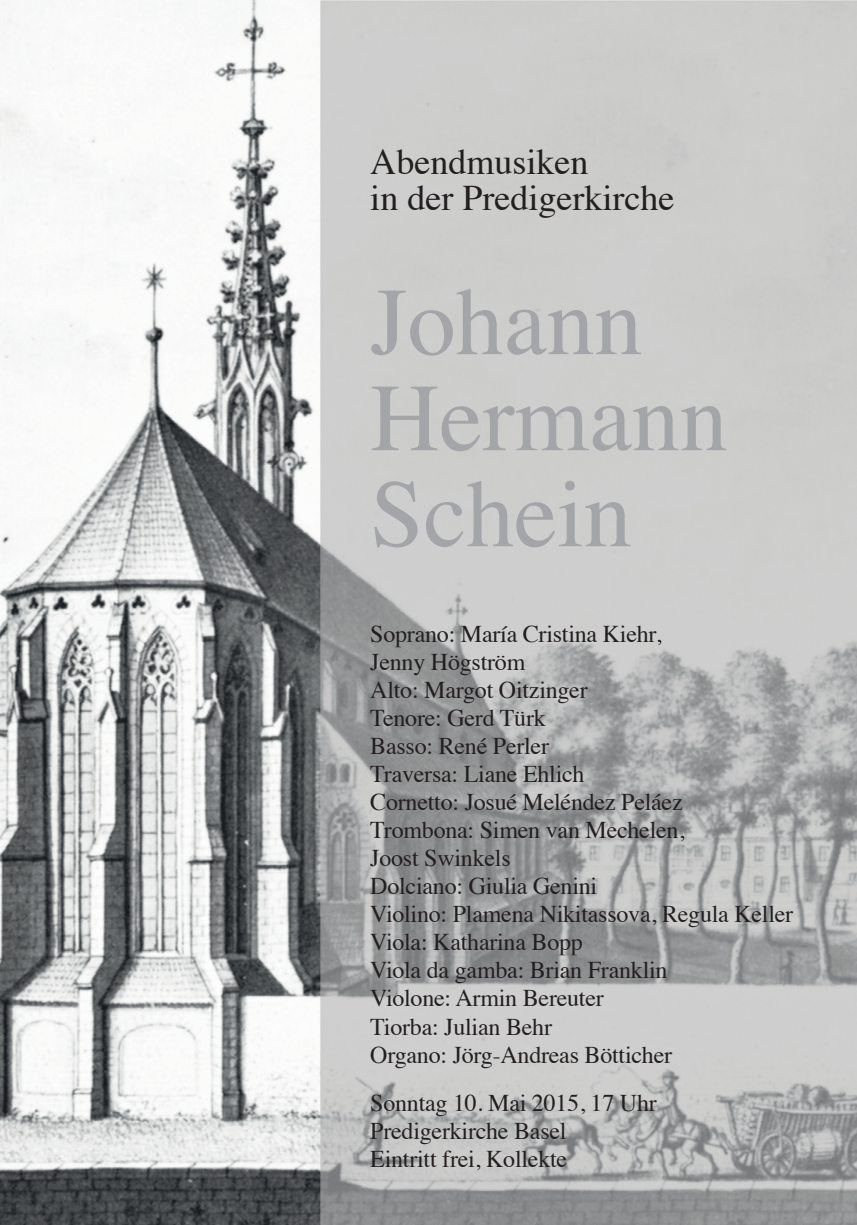
<style>
.page{position:relative;width:857px;height:1225px;background:#fff}
.page>*{position:absolute;margin:0;border:0;box-sizing:border-box;transform-origin:0 0}
.t1{font:96px/96px "Times";color:#a4a5a9}
.t2{font:36px/36px "Times";color:#231f20}
.t3{font:24px/28px "Times";letter-spacing:-.01em;color:#231f20}
</style>
<div class="page">
<img style="left:0;top:1px;width:856px;height:1224px">
<h2 class="t2" style="left:370px;top:141px;width:305px">Abendmusiken<br>in der Predigerkirche</h2>
<h1 class="t1" style="left:370px;top:266px;width:359px">Johann<br>Hermann<br>Schein</h1>
<p class="t3" style="left:370px;top:618px;width:424px">Soprano: María Cristina Kiehr,<br>Jenny Högström<br>Alto: Margot Oitzinger<br>Tenore: Gerd Türk<br>Basso: René Perler<br>Traversa: Liane Ehlich<br>Cornetto: Josué Meléndez Peláez<br>Trombona: Simen van Mechelen,<br>Joost Swinkels<br>Dolciano: Giulia Genini<br>Violino: Plamena Nikitassova, Regula Keller<br>Viola: Katharina Bopp<br>Viola da gamba: Brian Franklin<br>Violone: Armin Bereuter<br>Tiorba: Julian Behr<br>Organo: Jörg-Andreas Bötticher</p>
<p class="t3" style="left:370px;top:1086px;width:288px">Sonntag 10. Mai 2015, 17 Uhr<br>Predigerkirche Basel<br>Eintritt frei, Kollekte</p>
</div>
